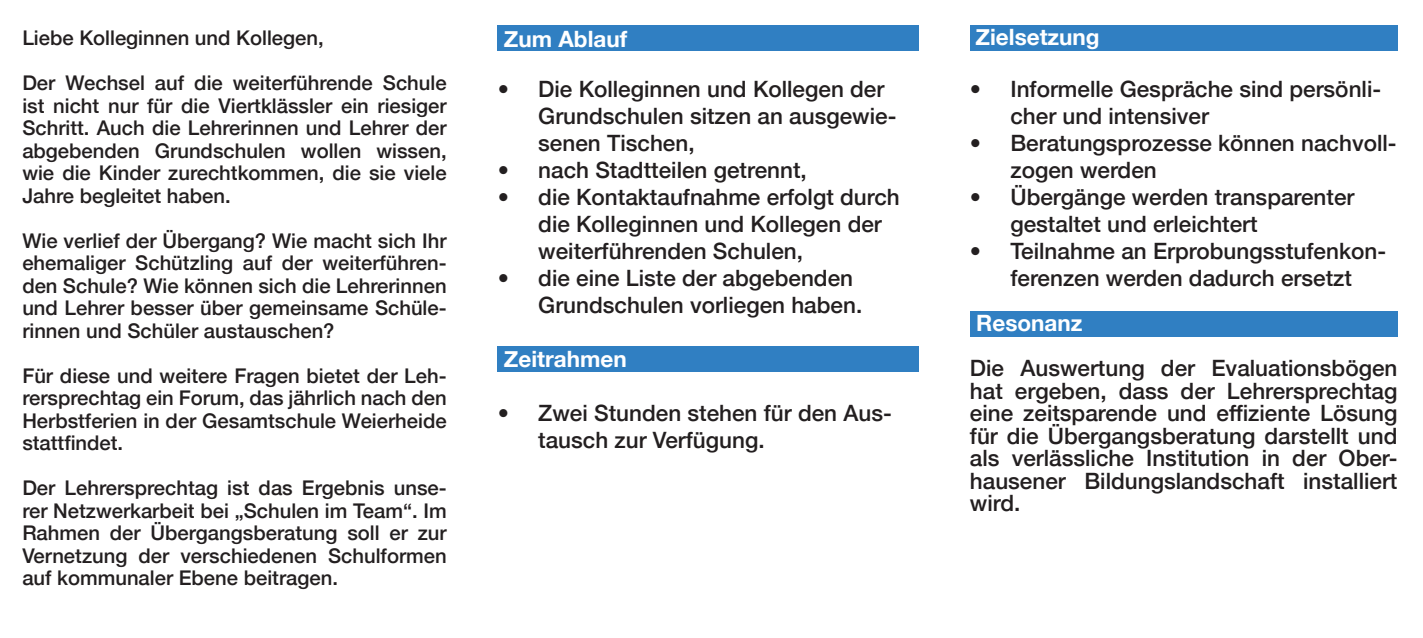
<style>
.page{position:relative;width:1423px;height:638px;background:#fff}
.page>*{position:absolute;margin:0;border:0;box-sizing:border-box;transform-origin:0 0}
.t1{font:500 22.5px/27px "Helvetica Neue";color:#231f20}
.t2{font:700 22.5px "Helvetica Neue";color:#fff}
.t3{font:500 20.25px/22.5px "Helvetica Neue";color:#231f20;text-align:justify}
</style>
<div class="page">
<div style="left:969px;top:311px;width:428px;height:25px;background:#307fc2"></div>
<div style="left:969px;top:26px;width:428px;height:25px;background:#307fc2"></div>
<div style="left:497px;top:346px;width:421px;height:26px;background:#307fc2"></div>
<div style="left:497px;top:26px;width:421px;height:25px;background:#307fc2"></div>
<p class="t3" style="left:22px;top:25px;width:303px">Liebe Kolleginnen und Kollegen,</p>
<p class="t3" style="left:22px;top:70px;width:426px">Der Wechsel auf die weiterführende Schule ist nicht nur für die Viertklässler ein riesiger Schritt. Auch die Lehrerinnen und Lehrer der abgebenden Grundschulen wollen wissen, wie die Kinder zurechtkommen, die sie viele Jahre begleitet haben.</p>
<p class="t3" style="left:22px;top:228px;width:426px">Wie verlief der Übergang? Wie macht sich Ihr ehemaliger Schützling auf der weiterführen&shy;den Schule? Wie können sich die Lehrerinnen und Lehrer besser über gemeinsame Schüle&shy;rinnen und Schüler austauschen?</p>
<p class="t3" style="left:22px;top:363px;width:426px">Für diese und weitere Fragen bietet der Leh&shy;rersprechtag ein Forum, das jährlich nach den Herbstferien in der Gesamtschule Weierheide stattfindet.</p>
<p class="t3" style="left:22px;top:475px;width:426px">Der Lehrersprechtag ist das Ergebnis unse&shy;rer Netzwerkarbeit bei „Schulen im Team“. Im Rahmen der Übergangsberatung soll er zur Vernetzung der verschiedenen Schulformen auf kommunaler Ebene beitragen.</p>
<p class="t2" style="left:504px;top:22px;width:125px">Zum Ablauf</p>
<p class="t1" style="left:538px;top:74px;width:360px;text-indent:-40px">• Die Kolleginnen und Kollegen der<br>Grundschulen sitzen an ausgewie&shy;senen Tischen,</p>
<p class="t1" style="left:497px;top:155px;width:310px">• nach Stadtteilen getrennt,</p>
<p class="t1" style="left:538px;top:182px;width:363px;text-indent:-40px">• die Kontaktaufnahme erfolgt durch die Kolleginnen und Kollegen der weiterführenden Schulen,</p>
<p class="t1" style="left:538px;top:263px;width:325px;text-indent:-40px">• die eine Liste der abgebenden<br>Grundschulen vorliegen haben.</p>
<p class="t2" style="left:504px;top:341px;width:124px">Zeitrahmen</p>
<p class="t1" style="left:538px;top:398px;width:355px;text-indent:-40px">• Zwei Stunden stehen für den Aus&shy;tausch zur Verfügung.</p>
<p class="t2" style="left:975px;top:20px;width:126px">Zielsetzung</p>
<p class="t1" style="left:1010px;top:74px;width:372px;text-indent:-40px">• Informelle Gespräche sind persönli&shy;cher und intensiver</p>
<p class="t1" style="left:1010px;top:128px;width:388px;text-indent:-40px">• Beratungsprozesse können nachvoll&shy;zogen werden</p>
<p class="t1" style="left:1010px;top:182px;width:345px;text-indent:-40px">• Übergänge werden transparenter gestaltet und erleichtert</p>
<p class="t1" style="left:969px;top:236px;width:418px;text-align:center">• Teilnahme an Erprobungsstufenkon&shy;ferenzen werden dadurch ersetzt</p>
<p class="t2" style="left:976px;top:305px;width:108px">Resonanz</p>
<p class="t1" style="left:969px;top:355px;width:429px;line-height:22.5px;text-align:justify">Die Auswertung der Evaluationsbögen hat ergeben, dass der Lehrersprechtag eine zeitsparende und effiziente Lösung für die Übergangsberatung darstellt und als verlässliche Institution in der Ober&shy;hausener Bildungslandschaft installiert wird.</p>
</div>
